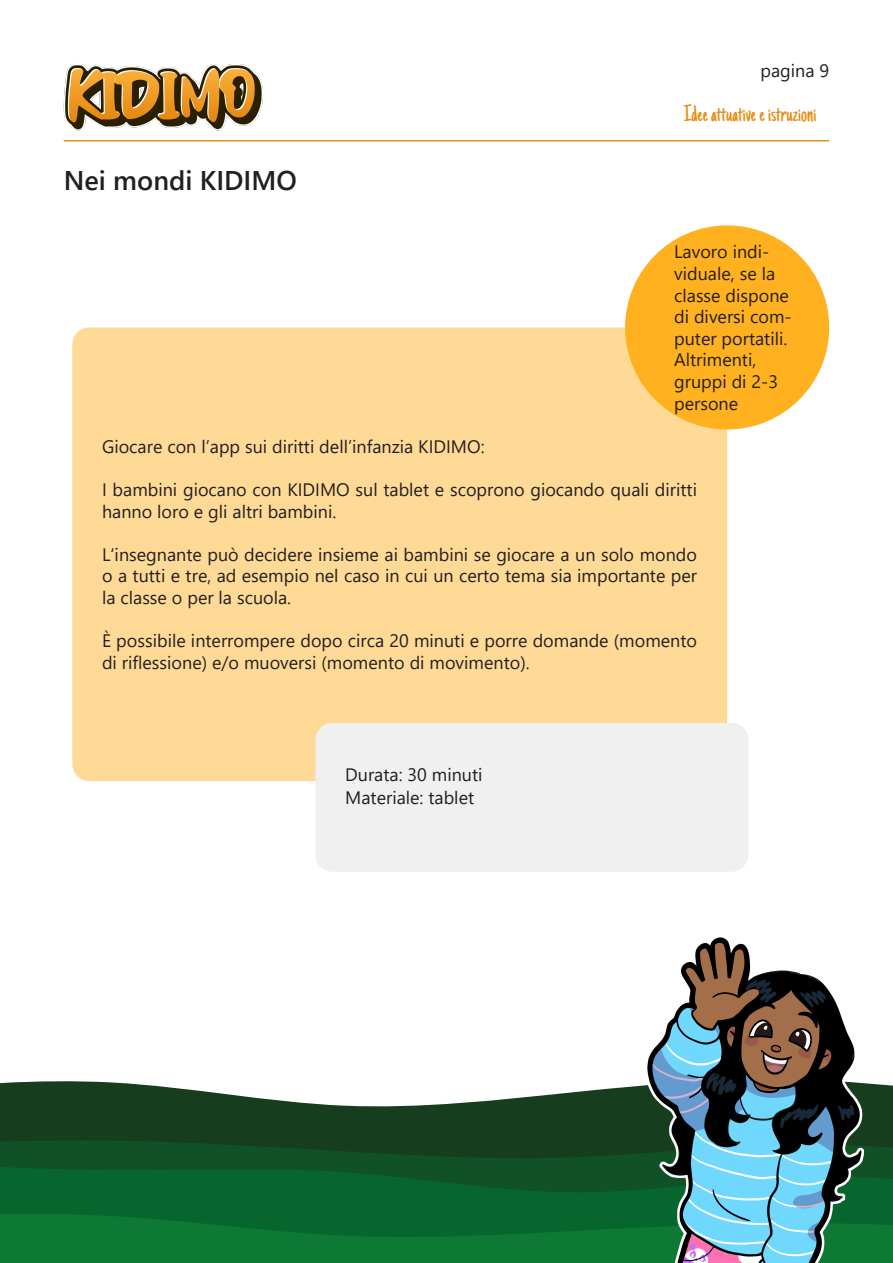
<style>
.page{position:relative;width:893px;height:1263px;background:#fff}
.page>*{position:absolute;margin:0;border:0;box-sizing:border-box;transform-origin:0 0}
.überschrift_3{font:600 27px "Segoe UI";color:#231f20}
.überschrift_4_rechst{font:24px "Just Another Hand";color:#e58d14}
.box{font:18px/21.6px "Segoe UI";color:#231f20}
.text_box_5{font:18px "Segoe UI";color:#231f20}
</style>
<div class="page">
<hr style="left:64px;top:140px;width:765px;height:1px;background:#e58d14">
<img style="left:64px;top:64px;width:199px;height:67px">
<svg style="left:0;top:1081px;width:893px;height:42px;fill:#163d1e"></svg>
<svg style="left:0;top:1123px;width:893px;height:35px;fill:#163d1e"></svg>
<svg style="left:0;top:1158px;width:893px;height:54px;fill:#07652e"></svg>
<svg style="left:0;top:1212px;width:893px;height:51px;fill:#0d7934"></svg>
<img style="left:646px;top:937px;width:217px;height:326px">
<div style="left:72px;top:327px;width:655px;height:454px;background:#ffda96;border-radius:17px"></div>
<div style="left:315px;top:723px;width:433px;height:149px;background:#f0f0f0;border-radius:17px"></div>
<div style="left:625px;top:225px;width:204px;height:204px;background:#ffb11f;border-radius:50%"></div>
<p class="box" style="left:760px;top:58px;width:70px">pagina 9</p>
<p class="überschrift_3" style="left:64px;top:155px;width:235px">Nei mondi KIDIMO</p>
<p class="überschrift_4_rechst" style="left:684px;top:99px;width:134px">Idee attuative e istruzioni</p>
<p class="box" style="left:674px;top:240px;width:119px">Lavoro indi&shy;viduale, se la classe dispone di diversi com&shy;puter portatili.<br>Altrimenti, gruppi di 2-3 persone</p>
<p class="box" style="left:102px;top:434px;width:384px">Giocare con l’app sui diritti dell’infanzia KIDIMO:</p>
<p class="box" style="left:102px;top:477px;width:596px">I bambini giocano con KIDIMO sul tablet e scoprono giocando quali diritti hanno loro e gli altri bambini.</p>
<p class="box" style="left:102px;top:542px;width:597px;text-align:justify">L‘insegnante può decidere insieme ai bambini se giocare a un solo mondo o a tutti e tre, ad esempio nel caso in cui un certo tema sia importante per la classe o per la scuola.</p>
<p class="box" style="left:102px;top:628px;width:596px">È possibile interrompere dopo circa 20 minuti e porre domande (momento di riflessione) e/o muoversi (momento di movimento).</p>
<p class="text_box_5" style="left:345px;top:758px;width:139px">Durata: 30 minuti</p>
<p class="text_box_5" style="left:345px;top:780px;width:130px">Materiale: tablet</p>
</div>
